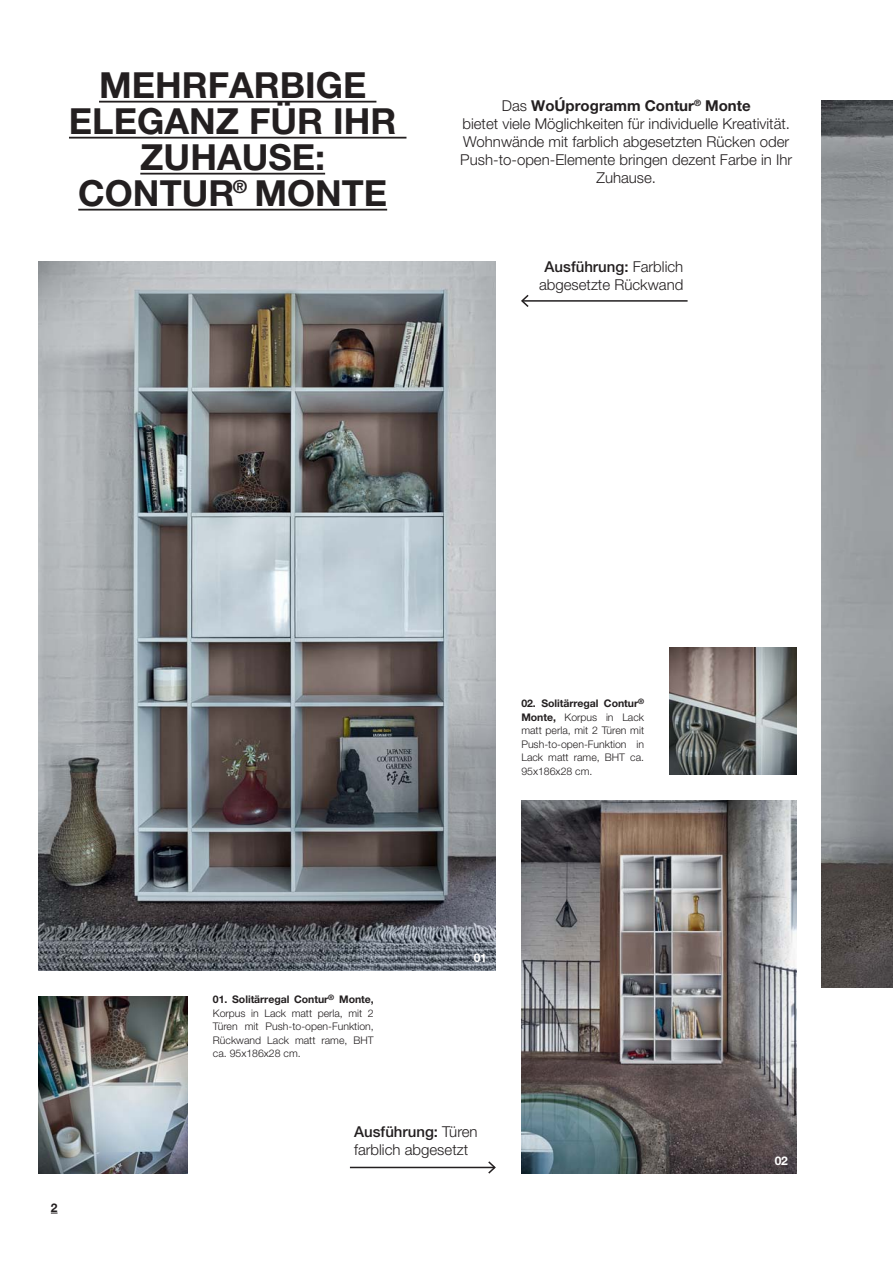
<style>
.page{position:relative;width:893px;height:1263px;background:#fff}
.page>*{position:absolute;margin:0;border:0;box-sizing:border-box;transform-origin:0 0}
.t1{font:700 36px/36px "Helvetica Neue LT Pro";color:#231f20;text-align:center}
.t2{font:700 18px "Helvetica Neue LT Pro";color:#231f20}
.t3{font:300 15px/18px "Helvetica Neue LT Pro";color:#231f20;text-align:center}
.t4{font:700 12px "Helvetica Neue LT Pro";color:#fff}
.t5{font:700 12px "Helvetica Neue LT Pro";color:#231f20}
.t6{font:300 10.5px/13.5px "Helvetica Neue LT Pro";color:#231f20;text-align:justify}
.s1{font-weight:700}
.s2{font-weight:500}
</style>
<div class="page">
<hr style="left:99px;top:101px;width:277px;height:2px;background:#231f20">
<hr style="left:69px;top:137px;width:337px;height:2px;background:#231f20">
<hr style="left:140px;top:173px;width:185px;height:2px;background:#231f20">
<hr style="left:78px;top:209px;width:309px;height:2px;background:#231f20">
<hr style="left:350px;top:1167px;width:144px;height:1px;background:#231f20">
<svg style="left:486px;top:1161px;width:10px;height:13px"></svg>
<hr style="left:522px;top:300px;width:165px;height:2px;background:#231f20">
<svg style="left:521px;top:294px;width:9px;height:13px"></svg>
<img style="left:38px;top:262px;width:457px;height:708px">
<img style="left:521px;top:800px;width:275px;height:374px">
<img style="left:822px;top:100px;width:70px;height:887px">
<img style="left:669px;top:648px;width:127px;height:127px">
<img style="left:38px;top:996px;width:149px;height:178px">
<h1 class="t1" style="left:69px;top:70px;width:329px">MEHRFARBIGE<br>ELEGANZ FÜR IHR<br>ZUHAUSE:<br>CONTUR MONTE</h1>
<p class="t2" style="left:233px;top:180px;width:16px">®</p>
<p class="t3" style="left:460px;top:98px;width:333px">Das <span class="s1">WoÚprogramm Contur</span><sup>®</sup> <span class="s1">Monte<br></span>bietet viele Möglichkeiten für individuelle Kreativität.<br>Wohnwände mit farblich abgesetzten Rücken oder Push-to-open-Elemente bringen dezent Farbe in Ihr Zuhause.</p>
<p class="t3" style="left:539px;top:259px;width:146px"><span class="s2">Ausführung:</span> Farblich abgesetzte Rückwand</p>
<p class="t5" style="left:51px;top:1203px;width:8px">2</p>
<p class="t6" style="left:521px;top:698px;width:124px"><span class="s1">02. Solitärregal Contur</span><sup>® </sup><span class="s1">Monte,</span> Korpus in Lack matt perla, mit 2 Türen mit Push-to-open-Funktion in Lack matt rame, BHT ca.<br>95x186x28 cm.</p>
<p class="t6" style="left:213px;top:994px;width:162px"><span class="s1">01. Solitärregal Contur</span><sup>®</sup> <span class="s1">Monte, </span>Korpus in Lack matt perla, mit 2<br>Türen mit Push-to-open-Funktion, Rückwand Lack matt rame, BHT ca. 95x186x28 cm.</p>
<p class="t4" style="left:473px;top:953px;width:15px">01</p>
<p class="t3" style="left:354px;top:1124px;width:125px;text-align:left"><span class="s2">Ausführung:</span> Türen farblich abgesetzt</p>
<p class="t4" style="left:774px;top:1157px;width:15px">02</p>
</div>
